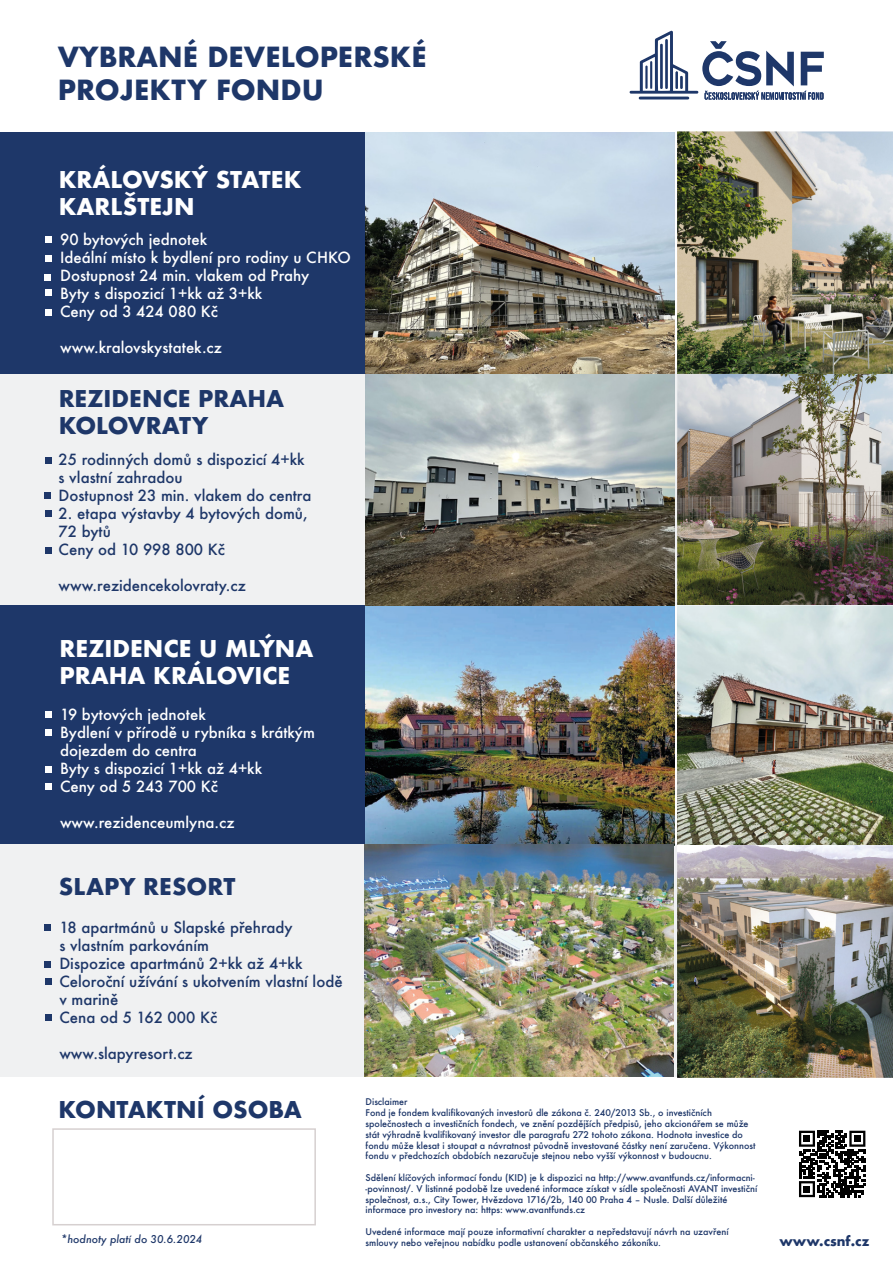
<style>
.page{position:relative;width:893px;height:1263px;background:#fff}
.page>*{position:absolute;margin:0;border:0;box-sizing:border-box;transform-origin:0 0}
.t1{font:700 27px/32.4px "Futura";color:#1e3769}
.t2{font:700 22.5px/27px "Futura";color:#fff}
.t3{font:700 22.5px/27px "Futura";color:#1e3769}
.t4{font:500 15px/18px "Futura";color:#1e3769}
.t5{font:500 15px/18px "Futura";color:#fff}
.t6{font:700 13.2px "Futura";color:#1e3769}
.t7{font:italic 500 10.5px "Futura";color:#1e3769}
.t8{font:500 9px/10.8px "Futura";color:#1e3769}
</style>
<div class="page">
<div style="left:0;top:605px;width:653px;height:239px;background:#1e3769"></div>
<div style="left:0;top:844px;width:893px;height:238px;background:#f0f1f2"></div>
<div style="left:0;top:368px;width:893px;height:237px;background:#f0f1f2"></div>
<div style="left:0;top:132px;width:639px;height:241px;background:#1e3769"></div>
<div style="left:0;top:1077px;width:893px;height:186px;background:#fff"></div>
<img style="left:365px;top:132px;width:309px;height:945px">
<img style="left:677px;top:373px;width:216px;height:471px">
<img style="left:678px;top:840px;width:215px;height:237px">
<svg style="left:799px;top:1131px;width:66px;height:66px"></svg>
<div style="left:803px;top:1135px;width:7px;height:7px;background:#010101"></div>
<div style="left:854px;top:1135px;width:7px;height:7px;background:#010101"></div>
<div style="left:803px;top:1186px;width:7px;height:6px;background:#010101"></div>
<svg style="left:45px;top:237px;width:6px;height:6px"></svg>
<svg style="left:45px;top:255px;width:6px;height:6px"></svg>
<svg style="left:45px;top:274px;width:6px;height:6px"></svg>
<svg style="left:45px;top:290px;width:6px;height:6px"></svg>
<svg style="left:45px;top:309px;width:6px;height:6px"></svg>
<svg style="left:45px;top:711px;width:6px;height:6px"></svg>
<div style="left:45px;top:729px;width:6px;height:7px;background:#fff"></div>
<svg style="left:45px;top:766px;width:6px;height:6px"></svg>
<svg style="left:45px;top:784px;width:6px;height:6px"></svg>
<svg style="left:45px;top:457px;width:6px;height:6px"></svg>
<svg style="left:45px;top:493px;width:6px;height:6px"></svg>
<svg style="left:45px;top:510px;width:6px;height:6px"></svg>
<svg style="left:45px;top:547px;width:6px;height:6px"></svg>
<svg style="left:45px;top:924px;width:6px;height:6px"></svg>
<svg style="left:45px;top:961px;width:6px;height:6px"></svg>
<svg style="left:45px;top:978px;width:6px;height:6px"></svg>
<svg style="left:45px;top:1014px;width:6px;height:6px"></svg>
<svg style="left:630px;top:31px;width:194px;height:69px"></svg>
<img style="left:677px;top:132px;width:216px;height:241px">
<div style="left:52px;top:1128px;width:264px;height:97px;background:#fff;border:2px solid #d6d0d0"></div>
<h1 class="t1" style="left:58px;top:41px;width:370px">VYBRANÉ DEVELOPERSKÉ<br>PROJEKTY FONDU</h1>
<h2 class="t2" style="left:59px;top:166px;width:244px">KRÁLOVSKÝ STATEK<br>KARLŠTEJN</h2>
<h3 class="t5" style="left:60px;top:230px;width:292px">90 bytových jednotek<br>Ideální místo k bydlení pro rodiny u CHKO<br>Dostupnost 24 min. vlakem od Prahy<br>Byty s dispozicí 1+kk až 3+kk<br>Ceny od 3 424 080 Kč</h3>
<h3 class="t5" style="left:60px;top:338px;width:163px">www.kralovskystatek.cz</h3>
<h2 class="t3" style="left:59px;top:385px;width:227px">REZIDENCE PRAHA<br>KOLOVRATY</h2>
<h3 class="t4" style="left:59px;top:450px;width:254px">25 rodinných domů s dispozicí 4+kk s vlastní zahradou<br>Dostupnost 23 min. vlakem do centra</h3>
<h3 class="t4" style="left:59px;top:504px;width:251px">2. etapa výstavby 4 bytových domů,<br>72 bytů<br>Ceny od 10 998 800 Kč</h3>
<h3 class="t4" style="left:59px;top:576px;width:189px">www.rezidencekolovraty.cz</h3>
<h2 class="t2" style="left:60px;top:635px;width:255px">REZIDENCE U MLÝNA<br>PRAHA KRÁLOVICE</h2>
<h3 class="t5" style="left:60px;top:705px;width:256px">19 bytových jednotek<br>Bydlení v přírodě u rybníka s krátkým dojezdem do centra<br>Byty s dispozicí 1+kk až 4+kk<br>Ceny od 5 243 700 Kč</h3>
<h3 class="t5" style="left:60px;top:813px;width:176px">www.rezidenceumlyna.cz</h3>
<h2 class="t3" style="left:59px;top:873px;width:178px">SLAPY RESORT</h2>
<h3 class="t4" style="left:59px;top:918px;width:285px">18 apartmánů u Slapské přehrady<br>s vlastním parkováním<br>Dispozice apartmánů 2+kk až 4+kk<br>Celoroční užívání s ukotvením vlastní lodě v marině<br>Cena od 5 162 000 Kč</h3>
<h3 class="t4" style="left:59px;top:1044px;width:135px">www.slapyresort.cz</h3>
<h2 class="t3" style="left:59px;top:1095px;width:245px">KONTAKTNÍ OSOBA</h2>
<p class="t8" style="left:366px;top:1096px;width:392px">Disclaimer<br>Fond je fondem kvalifikovaných investorů dle zákona č. 240/2013 Sb., o investičních společnostech a investičních fondech, ve znění pozdějších předpisů, jeho akcionářem se může stát výhradně kvalifikovaný investor dle paragrafu 272 tohoto zákona. Hodnota investice do fondu může klesat i stoupat a návratnost původně investované částky není zaručena. Výkonnost fondu v předchozích obdobích nezaručuje stejnou nebo vyšší výkonnost v budoucnu.</p>
<p class="t8" style="left:366px;top:1172px;width:393px">Sdělení klíčových informací fondu (KID) je k dispozici na http://www.avantfunds.cz/informacni--povinnost/. V listinné podobě lze uvedené informace získat v sídle společnosti AVANT investiční společnost, a.s., City Tower, Hvězdova 1716/2b, 140 00 Praha 4 – Nusle. Další důležité informace pro investory na: https: www.avantfunds.cz</p>
<p class="t8" style="left:366px;top:1226px;width:365px">Uvedené informace mají pouze informativní charakter a nepředstavují návrh na uzavření</p>
<p class="t7" style="left:61px;top:1232px;width:143px">*hodnoty platí do 30.6.2024</p>
<p class="t8" style="left:366px;top:1237px;width:297px">smlouvy nebo veřejnou nabídku podle ustanovení občanského zákoníku.</p>
<h3 class="t6" style="left:779px;top:1232px;width:91px">www.csnf.cz</h3>
</div>
